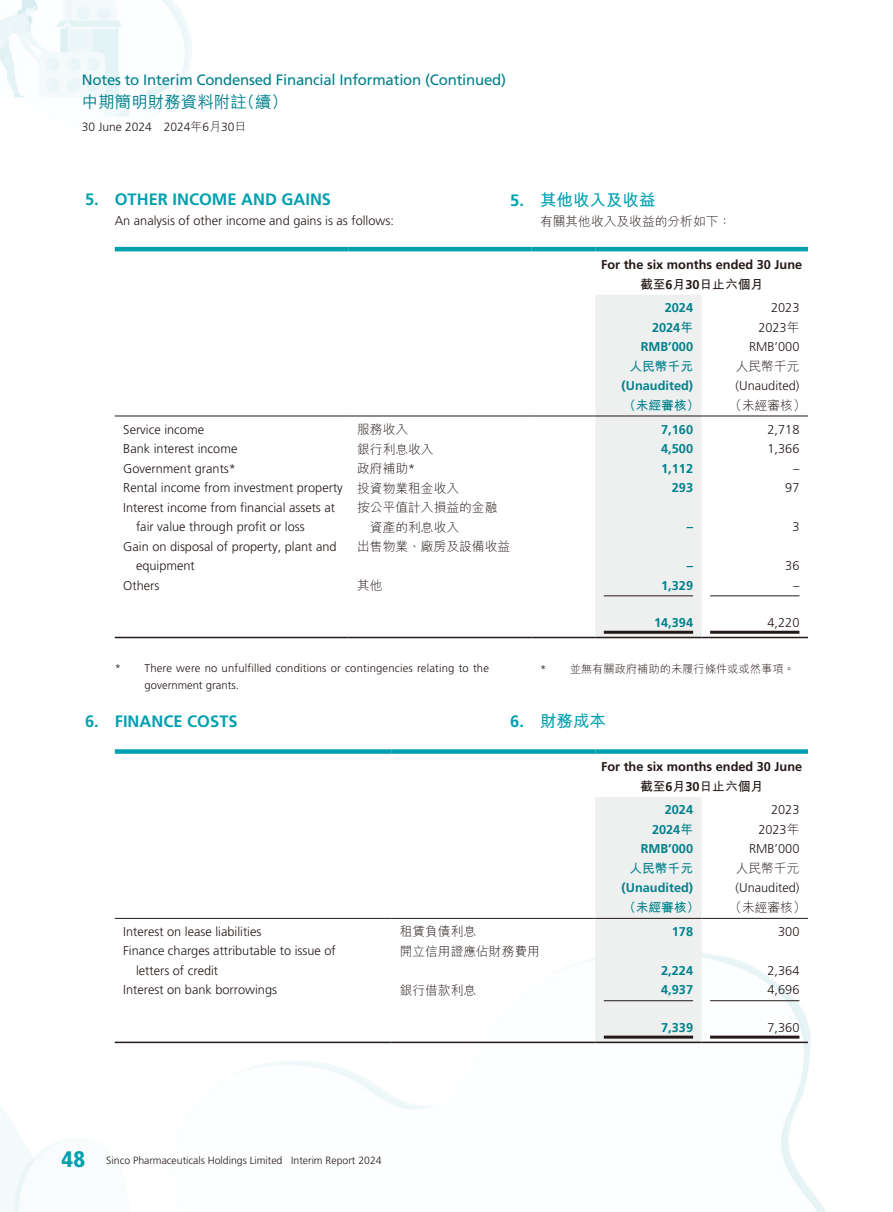
<style>
.page{position:relative;width:893px;height:1212px;background:#fff}
.page>*{position:absolute;margin:0;border:0;box-sizing:border-box;transform-origin:0 0}
.t1{font:700 16.5px "Frutiger LT Std";color:#00a0af}
.t2{font:16.5px "M Hei HK Bold E Ten B5 H";color:#00a0af}
.t3{font:16.5px "M Hei HK Medium E Ten B5 H";color:#00818c}
.t4{font:15px "Frutiger LT Std";letter-spacing:-.015em;color:#00818c}
.t5{font:300 12.75px/19.5px "Frutiger LT Std";color:#231916}
.t6{font:12.75px/19.5px "M Hei HK Light E Ten B5 H";color:#231916}
.t7{font:700 12.75px "Frutiger LT Std";color:#00818c}
.t8{font:700 12.75px "Frutiger LT Std";color:#231916}
.t9{font:12.75px "M Hei HK Bold E Ten B5 H";color:#231916}
.t10{font:12.75px "M Hei HK Bold E Ten B5 H";color:#00818c}
.t11{font:300 12px "Frutiger LT Std";color:#231916}
.t12{font:300 11.25px/16.5px "Frutiger LT Std";letter-spacing:.015em;color:#231916}
.t13{font:11.25px "M Hei HK Light E Ten B5 H";color:#231916}
.t14{font:300 10.5px "Frutiger LT Std";color:#231916}
.s1{font-family:"M Hei HK Light E Ten B5 H";font-weight:400}
.s2{font-family:"Frutiger LT Std";font-weight:700}
.s3{font-family:"M Hei HK Bold E Ten B5 H";font-weight:400}
.s4{font-family:"Frutiger LT Std";font-weight:300}
.s5{font-weight:900;font-stretch:condensed;font-size:22.5px;color:#00a0af}
</style>
<div class="page">
<img style="left:0;top:0;width:826px;height:1212px">
<div style="left:595px;top:295px;width:107px;height:342px;background:#eeefef"></div>
<hr style="left:115px;top:247px;width:234px;height:4px;background:#00a0af">
<hr style="left:349px;top:247px;width:182px;height:4px;background:#00a0af">
<hr style="left:531px;top:247px;width:64px;height:4px;background:#00a0af">
<hr style="left:595px;top:247px;width:213px;height:4px;background:#00a0af">
<hr style="left:115px;top:416px;width:234px;height:1px;background:#231916">
<hr style="left:349px;top:416px;width:182px;height:1px;background:#231916">
<hr style="left:531px;top:416px;width:64px;height:1px;background:#231916">
<hr style="left:595px;top:416px;width:107px;height:1px;background:#231916">
<hr style="left:702px;top:416px;width:106px;height:1px;background:#231916">
<hr style="left:604px;top:595px;width:89px;height:1px;background:#231916">
<hr style="left:710px;top:595px;width:89px;height:1px;background:#231916">
<hr style="left:604px;top:631px;width:89px;height:3px;background:#231916">
<hr style="left:710px;top:631px;width:89px;height:3px;background:#231916">
<hr style="left:115px;top:637px;width:234px;height:1px;background:#231916">
<hr style="left:349px;top:637px;width:182px;height:1px;background:#231916">
<hr style="left:531px;top:637px;width:64px;height:1px;background:#231916">
<hr style="left:595px;top:637px;width:107px;height:1px;background:#231916">
<hr style="left:702px;top:637px;width:106px;height:1px;background:#231916">
<div style="left:595px;top:797px;width:107px;height:244px;background:#eeefef"></div>
<div style="left:115px;top:749px;width:276px;height:5px;background:#00a0af"></div>
<div style="left:391px;top:749px;width:204px;height:5px;background:#00a0af"></div>
<div style="left:595px;top:749px;width:213px;height:5px;background:#00a0af"></div>
<hr style="left:115px;top:918px;width:276px;height:1px;background:#231916">
<hr style="left:391px;top:918px;width:204px;height:1px;background:#231916">
<hr style="left:595px;top:918px;width:107px;height:1px;background:#231916">
<hr style="left:702px;top:918px;width:106px;height:1px;background:#231916">
<hr style="left:604px;top:1000px;width:89px;height:1px;background:#231916">
<hr style="left:710px;top:1000px;width:89px;height:1px;background:#231916">
<hr style="left:604px;top:1035px;width:89px;height:3px;background:#231916">
<hr style="left:710px;top:1035px;width:89px;height:3px;background:#231916">
<hr style="left:115px;top:1041px;width:276px;height:2px;background:#231916">
<hr style="left:391px;top:1041px;width:204px;height:2px;background:#231916">
<hr style="left:595px;top:1041px;width:107px;height:2px;background:#231916">
<hr style="left:702px;top:1041px;width:106px;height:2px;background:#231916">
<p class="t4" style="left:82px;top:72px;width:426px">Notes to Interim Condensed Financial Information (Continued)</p>
<p class="t3" style="left:82px;top:95px;width:208px">中期簡明財務資料附註（續）</p>
<p class="t11" style="left:82px;top:121px;width:166px">30 June 2024 2024<span class="s1">年</span>6<span class="s1">月</span>30<span class="s1">日</span></p>
<p class="t1" style="left:85px;top:191px;width:248px">5. OTHER INCOME AND GAINS</p>
<p class="t5" style="left:115px;top:212px;width:281px">An analysis of other income and gains is as follows:</p>
<p class="t2" style="left:510px;top:194px;width:147px"><span class="s2">5.</span> 其他收入及收益</p>
<p class="t6" style="left:540px;top:213px;width:193px">有關其他收入及收益的分析如下：</p>
<p class="t8" style="left:601px;top:258px;width:203px">For the six months ended 30 June</p>
<p class="t9" style="left:640px;top:279px;width:125px">截至<span class="s2">6</span>月<span class="s2">30</span>日止六個月</p>
<p class="t7" style="left:665px;top:301px;width:30px">2024</p>
<p class="t5" style="left:771px;top:298px;width:30px">2023</p>
<p class="t7" style="left:652px;top:321px;width:43px">2024<span class="s3">年</span></p>
<p class="t5" style="left:758px;top:319px;width:43px">2023<span class="s1">年</span></p>
<p class="t7" style="left:641px;top:340px;width:54px">RMB’000</p>
<p class="t5" style="left:749px;top:337px;width:52px">RMB’000</p>
<p class="t10" style="left:629px;top:361px;width:65px">人民幣千元</p>
<p class="t6" style="left:736px;top:358px;width:65px">人民幣千元</p>
<p class="t7" style="left:622px;top:379px;width:73px">(Unaudited)</p>
<p class="t5" style="left:736px;top:376px;width:65px">(Unaudited)</p>
<p class="t10" style="left:623px;top:400px;width:78px">（未經審核）</p>
<p class="t6" style="left:729px;top:397px;width:78px">（未經審核）</p>
<p class="t5" style="left:123px;top:420px;width:82px">Service income</p>
<p class="t6" style="left:357px;top:421px;width:52px">服務收入</p>
<p class="t7" style="left:661px;top:423px;width:33px">7,160</p>
<p class="t5" style="left:767px;top:420px;width:33px">2,718</p>
<p class="t5" style="left:123px;top:439px;width:116px">Bank interest income</p>
<p class="t6" style="left:357px;top:441px;width:78px">銀行利息收入</p>
<p class="t7" style="left:661px;top:442px;width:33px">4,500</p>
<p class="t5" style="left:767px;top:439px;width:33px">1,366</p>
<p class="t5" style="left:123px;top:459px;width:114px">Government grants*</p>
<p class="t6" style="left:357px;top:460px;width:60px">政府補助<span class="s4">*</span></p>
<p class="t7" style="left:661px;top:462px;width:33px">1,112</p>
<p class="t5" style="left:793px;top:459px;width:8px">–</p>
<p class="t5" style="left:123px;top:478px;width:337px">Rental income from investment property <span class="s1">投資物業租金收入</span></p>
<p class="t7" style="left:672px;top:481px;width:23px">293</p>
<p class="t5" style="left:785px;top:478px;width:16px">97</p>
<p class="t5" style="left:136px;top:498px;width:201px;text-indent:-13px">Interest income from financial assets at fair value through profit or loss</p>
<p class="t6" style="left:370px;top:499px;width:129px;text-indent:-13px">按公平值計入損益的金融資產的利息收入</p>
<p class="t7" style="left:687px;top:520px;width:8px">–</p>
<p class="t5" style="left:792px;top:517px;width:9px">3</p>
<p class="t5" style="left:136px;top:537px;width:202px;text-indent:-13px">Gain on disposal of property, plant and equipment</p>
<p class="t6" style="left:357px;top:538px;width:154px">出售物業、廠房及設備收益</p>
<p class="t7" style="left:687px;top:559px;width:8px">–</p>
<p class="t5" style="left:785px;top:556px;width:16px">36</p>
<p class="t5" style="left:123px;top:576px;width:38px">Others</p>
<p class="t6" style="left:357px;top:577px;width:27px">其他</p>
<p class="t7" style="left:661px;top:579px;width:33px">1,329</p>
<p class="t5" style="left:793px;top:576px;width:8px">–</p>
<p class="t7" style="left:654px;top:616px;width:40px">14,394</p>
<p class="t5" style="left:767px;top:613px;width:33px">4,220</p>
<p class="t12" style="left:145px;top:661px;width:346px;text-indent:-30px">* There were no unfulfilled conditions or contingencies relating to the government grants.</p>
<p class="t1" style="left:85px;top:713px;width:154px">6. FINANCE COSTS</p>
<p class="t8" style="left:601px;top:760px;width:203px">For the six months ended 30 June</p>
<p class="t9" style="left:640px;top:781px;width:125px">截至<span class="s2">6</span>月<span class="s2">30</span>日止六個月</p>
<p class="t7" style="left:665px;top:804px;width:30px">2024</p>
<p class="t5" style="left:771px;top:801px;width:30px">2023</p>
<p class="t7" style="left:652px;top:824px;width:43px">2024<span class="s3">年</span></p>
<p class="t5" style="left:758px;top:821px;width:43px">2023<span class="s1">年</span></p>
<p class="t7" style="left:641px;top:843px;width:54px">RMB’000</p>
<p class="t5" style="left:749px;top:840px;width:52px">RMB’000</p>
<p class="t10" style="left:629px;top:864px;width:65px">人民幣千元</p>
<p class="t6" style="left:736px;top:860px;width:65px">人民幣千元</p>
<p class="t7" style="left:622px;top:882px;width:73px">(Unaudited)</p>
<p class="t5" style="left:736px;top:879px;width:65px">(Unaudited)</p>
<p class="t10" style="left:623px;top:903px;width:78px">（未經審核）</p>
<p class="t6" style="left:729px;top:899px;width:78px">（未經審核）</p>
<p class="t5" style="left:123px;top:922px;width:140px">Interest on lease liabilities</p>
<p class="t6" style="left:400px;top:924px;width:78px">租賃負債利息</p>
<p class="t7" style="left:672px;top:925px;width:23px">178</p>
<p class="t5" style="left:778px;top:922px;width:23px">300</p>
<p class="t5" style="left:136px;top:942px;width:201px;text-indent:-13px">Finance charges attributable to issue of letters of credit</p>
<p class="t6" style="left:400px;top:943px;width:142px">開立信用證應佔財務費用</p>
<p class="t13" style="left:540px;top:664px;width:256px"><span class="s4">*</span> 並無有關政府補助的未履行條件或或然事項。</p>
<p class="t2" style="left:510px;top:715px;width:97px"><span class="s2">6.</span> 財務成本</p>
<p class="t7" style="left:661px;top:964px;width:33px">2,224</p>
<p class="t5" style="left:767px;top:961px;width:33px">2,364</p>
<p class="t5" style="left:123px;top:981px;width:155px">Interest on bank borrowings</p>
<p class="t6" style="left:400px;top:982px;width:78px">銀行借款利息</p>
<p class="t7" style="left:661px;top:984px;width:33px">4,937</p>
<p class="t5" style="left:767px;top:981px;width:33px">4,696</p>
<p class="t7" style="left:661px;top:1021px;width:33px">7,339</p>
<p class="t5" style="left:767px;top:1018px;width:33px">7,360</p>
<p class="t14" style="left:62px;top:1155px;width:322px"><span class="s5">48</span> Sinco Pharmaceuticals Holdings Limited Interim Report 2024</p>
</div>
